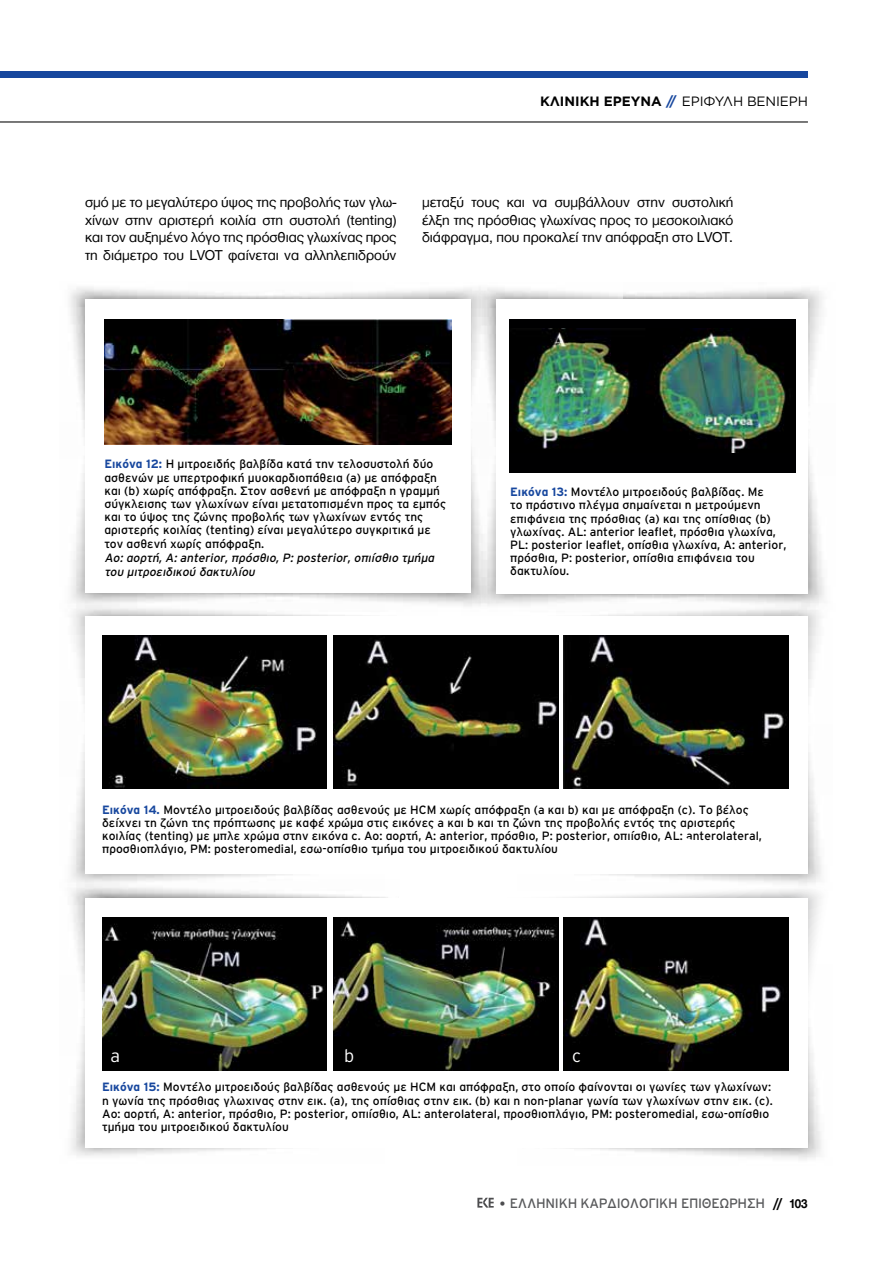
<style>
.page{position:relative;width:893px;height:1263px;background:#fff}
.page>*{position:absolute;margin:0;border:0;box-sizing:border-box;transform-origin:0 0}
.t1{font:300 18px "Interstate";color:#fff}
.t2{font:14.7px/17.7px "Helvetica Neue Greek";color:#000;text-align:justify}
.t3{font:13.5px "Interstate GR";letter-spacing:-.02em;color:#58595b}
.t4{font:13.5px "Gotham Greek";letter-spacing:-.01em;color:#000}
.t5{font:12px/13.2px "Interstate GR";color:#000}
.t6{font:italic 12px/14.4px "Interstate GR";color:#000}
.s1{font-weight:700}
.s2{font-weight:700;color:#17479e}
.s3{font-family:"Helvetica Neue Greek";color:#4d4d4f}
.s4{font-family:"Futura TGR";font-weight:700;color:#000}
.s5{font-family:"Helvetica Neue Greek";font-weight:700;color:#000}
</style>
<div class="page">
<svg style="left:477px;top:1198px;width:17px;height:9px"></svg>
<div style="left:0;top:72px;width:808px;height:6px;background:#17479e"></div>
<hr style="left:0;top:121px;width:808px;height:1px;background:#000">
<img style="left:70px;top:287px;width:282px;height:136px">
<img style="left:71px;top:423px;width:111px;height:177px">
<div style="left:86px;top:299px;width:385px;height:294px;background:#fff"></div>
<img style="left:105px;top:320px;width:346px;height:124px">
<img style="left:763px;top:288px;width:60px;height:112px">
<img style="left:471px;top:285px;width:292px;height:138px">
<img style="left:471px;top:423px;width:49px;height:178px">
<img style="left:520px;top:447px;width:304px;height:154px">
<div style="left:497px;top:299px;width:311px;height:295px;background:#fff"></div>
<div style="left:509px;top:319px;width:286px;height:153px;background:#000001"></div>
<img style="left:516px;top:328px;width:270px;height:125px">
<div style="left:86px;top:617px;width:722px;height:257px;background:#fff"></div>
<img style="left:102px;top:635px;width:225px;height:153px">
<img style="left:334px;top:635px;width:224px;height:153px">
<img style="left:563px;top:635px;width:225px;height:153px">
<div style="left:86px;top:899px;width:722px;height:249px;background:#fff"></div>
<img style="left:334px;top:917px;width:225px;height:154px">
<img style="left:563px;top:917px;width:225px;height:154px">
<img style="left:102px;top:917px;width:225px;height:154px">
<div style="left:572px;top:1047px;width:39px;height:23px;background:#000"></div>
<p class="t4" style="left:540px;top:94px;width:269px"><span class="s1">ΚΛΙΝΙΚΗ ΕΡΕΥΝΑ</span> <span class="s2">//</span> ΕΡΙΦΎΛΗ ΒΕΝΙΈΡΗ</p>
<p class="t2" style="left:85px;top:193px;width:313px">σμό με το μεγαλύτερο ύψος της προβολής των γλω&shy;χίνων στην αριστερή κοιλία στη συστολή (tenting) και τον αυξημένο λόγο της πρόσθιας γλωχίνας προς τη διάμετρο του LVOT φαίνεται να αλληλεπιδρούν</p>
<p class="t2" style="left:422px;top:193px;width:313px">μεταξύ τους και να συμβάλλουν στην συστολική έλξη της πρόσθιας γλωχίνας προς το μεσοκοιλιακό διάφραγμα, που προκαλεί την απόφραξη στο LVOT.</p>
<p class="t5" style="left:104px;top:457px;width:343px"><span class="s2">Εικόνα 12:</span> Η μιτροειδής βαλβίδα κατά την τελοσυστολή δύο ασθενών με υπερτροφική μυοκαρδιοπάθεια (a) με απόφραξη και (b) χωρίς απόφραξη. Στον ασθενή με απόφραξη η γραμμή σύγκλεισης των γλωχίνων είναι μετατοπισμένη προς τα εμπός και το ύψος της ζώνης προβολής των γλωχίνων εντός της αριστερής κοιλίας (tenting) είναι μεγαλύτερο συγκριτικά με τον ασθενή χωρίς απόφραξη.</p>
<p class="t6" style="left:104px;top:550px;width:334px">Ao: αορτή, A: anterior, πρόσθιο, P: posterior, οπιίσθιο τμήμα του μιτροειδικού δακτυλίου</p>
<p class="t5" style="left:510px;top:485px;width:278px"><span class="s2">Εικόνα 13:</span> Μοντέλο μιτροειδούς βαλβίδας. Με<br>το πράστινο πλέγμα σημαίνεται η μετρούμενη επιφάνεια της πρόσθιας (a) και της οπίσθιας (b) γλωχίνας. ΑL: anterior leaflet, πρόσθια γλωχίνα, PL: posterior leaflet, οπίσθια γλωχίνα, A: anterior, πρόσθια, P: posterior, οπίσθια επιφάνεια του δακτυλίου.</p>
<p class="t5" style="left:102px;top:803px;width:661px"><span class="s2">Εικόνα 14.</span> Μοντέλο μιτροειδούς βαλβίδας ασθενούς με HCM χωρίς απόφραξη (a και b) και με απόφραξη (c). To βέλος δείχνει τη ζώνη της πρόπτωσης με καφέ χρώμα στις εικόνες a και b και τη ζώνη της προβολής εντός της αριστερής κοιλίας (tenting) με μπλε χρώμα στην εικόνα c. Ao: αορτή, A: anterior, πρόσθιο, P: posterior, οπιίσθιο, AL: anterolateral, προσθιοπλάγιο, PM: posteromedial, εσω-οπίσθιο τμήμα του μιτροειδικού δακτυλίου</p>
<h1 class="t1" style="left:111px;top:1045px;width:11px">a</h1>
<h1 class="t1" style="left:344px;top:1045px;width:12px">b</h1>
<h1 class="t1" style="left:572px;top:1045px;width:10px">c</h1>
<p class="t5" style="left:102px;top:1080px;width:672px"><span class="s2">Εικόνα 15:</span> Μοντέλο μιτροειδούς βαλβίδας ασθενούς με HCM και απόφραξη, στο οποίο φαίνονται οι γωνίες των γλωχίνων: η γωνία της πρόσθιας γλωχινας στην εικ. (a), της οπίσθιας στην εικ. (b) και η non-planar γωνία των γλωχίνων στην εικ. (c).<br>Ao: αορτή, A: anterior, πρόσθιο, P: posterior, οπιίσθιο, AL: anterolateral, προσθιοπλάγιο, PM: posteromedial, εσω-οπίσθιο τμήμα του μιτροειδικού δακτυλίου</p>
<p class="t3" style="left:498px;top:1195px;width:311px"><span class="s3">•</span> EΛΛΗΝΙΚΗ ΚΑΡΔΙΟΛΟΓΙΚΗ ΕΠΙΘΕΩΡΗΣΗ <span class="s4">//</span> <span class="s5">103</span></p>
</div>
